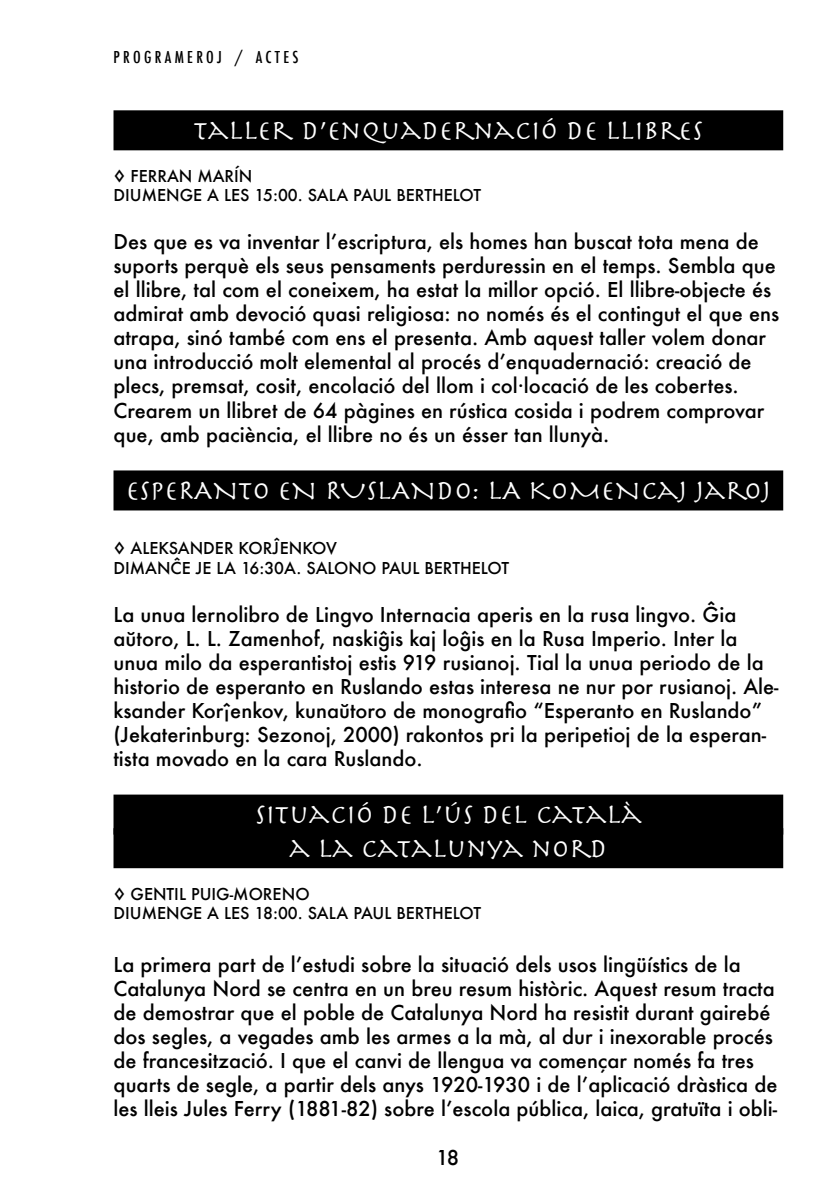
<style>
.page{position:relative;width:840px;height:1191px;background:#fff}
.page>*{position:absolute;margin:0;border:0;box-sizing:border-box;transform-origin:0 0}
.titol{font:28px "Herculanum";color:#fff}
.text{font:500 20px/24px "Futura";color:#000}
.hora2{font:500 16px "Futura";color:#000}
.cap_dret{font:500 condensed 16px "Futura";letter-spacing:.205em;color:#000}
</style>
<div class="page">
<div style="left:113px;top:110px;width:669px;height:40px;background:#000"></div>
<div style="left:113px;top:470px;width:669px;height:40px;background:#000"></div>
<div style="left:113px;top:794px;width:669px;height:40px;background:#000"></div>
<div style="left:113px;top:828px;width:669px;height:40px;background:#000"></div>
<p class="cap_dret" style="left:113px;top:47px;width:186px">PROGRAMEROJ / ACTES</p>
<p class="titol" style="left:194px;top:112px;width:510px">TALLER D’ENQUADERNACIÓ DE LLIBRES</p>
<p class="hora2" style="left:113px;top:165px;width:140px">◊ FERRAN MARÍN</p>
<p class="hora2" style="left:113px;top:184px;width:369px">DIUMENGE A LES 15:00. SALA PAUL BERTHELOT</p>
<p class="text" style="left:113px;top:230px;width:667px">Des que es va inventar lʼescriptura, els homes han buscat tota mena de suports perquè els seus pensaments perduressin en el temps. Sembla que el llibre, tal com el coneixem, ha estat la millor opció. El llibre-objecte és admirat amb devoció quasi religiosa: no només és el contingut el que ens atrapa, sinó també com ens el presenta. Amb aquest taller volem donar una introducció molt elemental al procés dʼenquadernació: creació de plecs, premsat, cosit, encolació del llom i col·locació de les cobertes.<br>Crearem un llibret de 64 pàgines en rústica cosida i podrem comprovar que, amb paciència, el llibre no és un ésser tan llunyà.</p>
<p class="titol" style="left:126px;top:472px;width:646px">ESPERANTO EN RUSLANDO: LA KOMENCAJ JAROJ</p>
<p class="hora2" style="left:113px;top:537px;width:225px">◊ ALEKSANDER KORĴENKOV</p>
<p class="hora2" style="left:113px;top:556px;width:397px">DIMANĈE JE LA 16:30A. SALONO PAUL BERTHELOT</p>
<p class="text" style="left:113px;top:602px;width:666px">La unua lernolibro de Lingvo Internacia aperis en la rusa lingvo. Ĝia aŭtoro, L. L. Zamenhof, naskiĝis kaj loĝis en la Rusa Imperio. Inter la unua milo da esperantistoj estis 919 rusianoj. Tial la unua periodo de la historio de esperanto en Ruslando estas interesa ne nur por rusianoj. Ale&shy;ksander Korĵenkov, kunaŭtoro de monografio “Esperanto en Ruslando” (Jekaterinburg: Sezonoj, 2000) rakontos pri la peripetioj de la esperan&shy;tista movado en la cara Ruslando.</p>
<p class="titol" style="left:255px;top:796px;width:388px">SITUACIÓ DE L’ÚS DEL CATALÀ</p>
<p class="titol" style="left:289px;top:830px;width:319px">A LA CATALUNYA NORD</p>
<p class="hora2" style="left:113px;top:883px;width:197px">◊ GENTIL PUIG-MORENO</p>
<p class="hora2" style="left:113px;top:902px;width:369px">DIUMENGE A LES 18:00. SALA PAUL BERTHELOT</p>
<p class="text" style="left:113px;top:952px;width:665px">La primera part de lʼestudi sobre la situació dels usos lingüístics de la Catalunya Nord se centra en un breu resum històric. Aquest resum tracta de demostrar que el poble de Catalunya Nord ha resistit durant gairebé dos segles, a vegades amb les armes a la mà, al dur i inexorable procés de francesització. I que el canvi de llengua va començar només fa tres quarts de segle, a partir dels anys 1920-1930 i de lʼaplicació dràstica de les lleis Jules Ferry (1881-82) sobre lʼescola pública, laica, gratuïta i obli-</p>
<p class="text" style="left:436px;top:1145px;width:25px">18</p>
</div>
